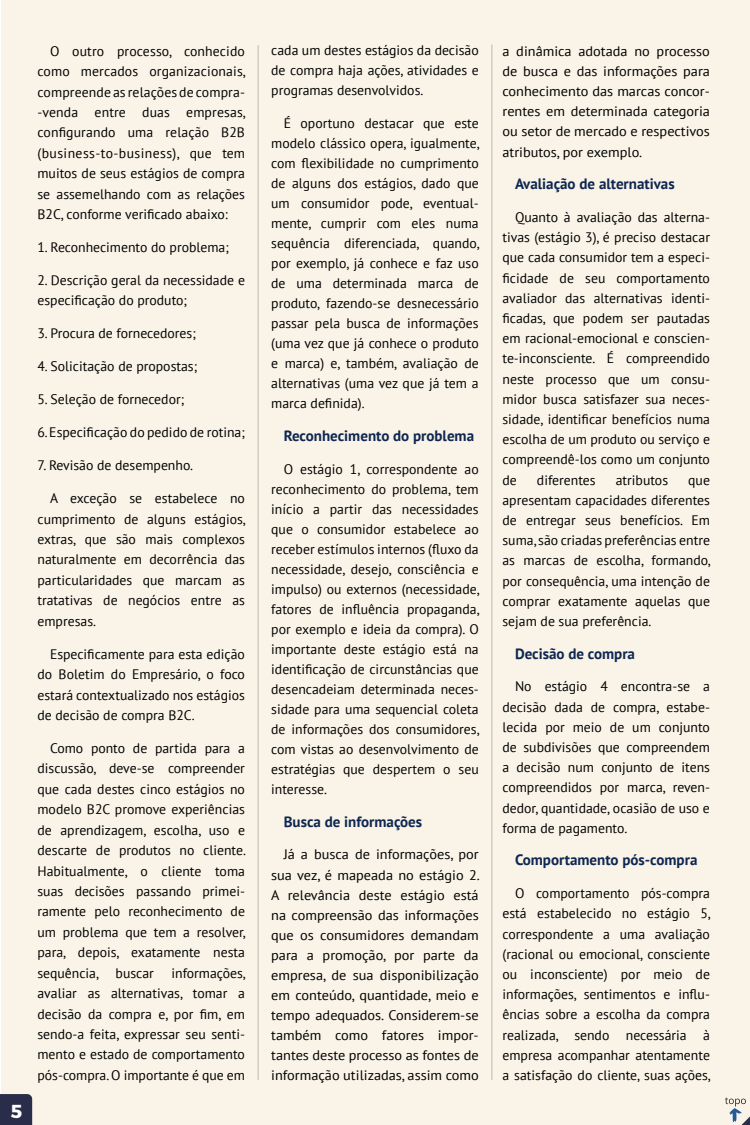
<style>
.page{position:relative;width:750px;height:1125px;background:#fff}
.page>*{position:absolute;margin:0;border:0;box-sizing:border-box;transform-origin:0 0}
.t1{font:700 18.75px "Montserrat";color:#fff}
.t2{font:700 15px "PT Sans";color:#0e2651}
.t3{font:13.75px/20.2px "PT Sans";color:#000;text-align:justify}
.t4{font:13.75px/20px "PT Sans";color:#000;text-align:justify;scale:1.04 1}
</style>
<div class="page">
<div style="left:1px;top:0;width:749px;height:1125px;background:#f9f4e7"></div>
<hr style="left:258px;top:45px;width:1px;height:1035px;background:#000">
<hr style="left:492px;top:45px;width:1px;height:1035px;background:#000">
<svg style="left:725px;top:1097px;width:25px;height:28px"></svg>
<svg style="left:0;top:1094px;width:32px;height:31px"></svg>
<h1 class="t1" style="left:11px;top:1096px;width:13px">5</h1>
<p class="t3" style="left:38px;top:40px;width:210px;text-indent:12px">O outro processo, conhecido como mercados organizacionais, compreende as relações de compra--venda entre duas empresas, configurando uma relação B2B (business-to-business), que tem muitos de seus estágios de compra se assemelhando com as relações B2C, conforme verificado abaixo:</p>
<p class="t3" style="left:38px;top:237px;width:193px">1. Reconhecimento do problema;</p>
<p class="t3" style="left:38px;top:270px;width:209px">2. Descrição geral da necessidade e especificação do produto;</p>
<p class="t3" style="left:38px;top:323px;width:160px">3. Procura de fornecedores;</p>
<p class="t3" style="left:38px;top:356px;width:161px">4. Solicitação de propostas;</p>
<p class="t3" style="left:38px;top:389px;width:148px">5. Seleção de fornecedor;</p>
<p class="t3" style="left:38px;top:422px;width:209px">6. Especificação do pedido de rotina;</p>
<p class="t3" style="left:38px;top:455px;width:157px">7. Revisão de desempenho.</p>
<p class="t3" style="left:38px;top:488px;width:210px;text-indent:12px">A exceção se estabelece no cumprimento de alguns estágios, extras, que são mais complexos naturalmente em decorrência das particularidades que marcam as tratativas de negócios entre as empresas.</p>
<p class="t3" style="left:38px;top:643px;width:209px;text-indent:12px">Especificamente para esta edição do Boletim do Empresário, o foco estará contextualizado nos estágios de decisão de compra B2C.</p>
<p class="t3" style="left:38px;top:738px;width:210px;text-indent:12px">Como ponto de partida para a discussão, deve-se compreender que cada destes cinco estágios no modelo B2C promove experiências de aprendizagem, escolha, uso e descarte de produtos no cliente.<br>Habitualmente, o cliente toma suas decisões passando primei&shy;ramente pelo reconhecimento de um problema que tem a resolver, para, depois, exatamente nesta sequência, buscar</p>
<p class="t3" style="left:38px;top:962px;width:210px;text-indent:134px">informações, avaliar as alternativas, tomar a decisão da compra e, por fim, em sendo-a feita, expressar seu senti&shy;mento e estado de comportamento pós-compra. O importante é que em</p>
<p class="t3" style="left:271px;top:40px;width:209px">cada um destes estágios da decisão de compra haja ações, atividades e programas desenvolvidos.</p>
<p class="t3" style="left:271px;top:113px;width:210px;text-indent:12px">É oportuno destacar que este modelo clássico opera, igualmente, com flexibilidade no cumprimento de alguns dos estágios, dado que um consumidor pode, eventual&shy;mente, cumprir com eles numa sequência diferenciada, quando, por exemplo, já conhece e faz uso de uma determinada marca de produto, fazendo-se desnecessário passar pela busca de informações (uma vez que já conhece o produto e marca) e, também, avaliação de alternativas (uma vez que já tem a marca definida).</p>
<p class="t2" style="left:284px;top:426px;width:192px">Reconhecimento do problema</p>
<p class="t3" style="left:271px;top:458px;width:210px;text-indent:12px">O estágio 1, correspondente ao reconhecimento do problema, tem início a partir das necessidades que o consumidor estabelece ao receber estímulos internos (fluxo da necessidade, desejo, consciência e impulso) ou externos (necessidade, fatores de influência propaganda, por exemplo e ideia da compra). O importante deste estágio está na identificação de circunstâncias que desencadeiam determinada neces&shy;sidade para uma sequencial coleta de informações dos consumidores, com vistas ao desenvolvimento de estratégias que despertem o seu interesse.</p>
<p class="t2" style="left:284px;top:812px;width:140px">Busca de informações</p>
<p class="t4" style="left:271px;top:844px;width:202px;text-indent:12px">Já a busca de informações, por sua vez, é mapeada no estágio 2.<br>A relevância deste estágio está na compreensão das informações que os consumidores demandam para a promoção, por parte da empresa, de sua disponibilização em conteúdo, quantidade, meio e tempo adequados. Considerem-se também como fatores impor&shy;tantes deste processo as fontes de informação utilizadas, assim como</p>
<p class="t4" style="left:502px;top:40px;width:201px">a dinâmica adotada no processo de busca e das informações para conhecimento das marcas concor&shy;rentes em determinada categoria ou setor de mercado e respectivos atributos, por exemplo.</p>
<p class="t2" style="left:515px;top:174px;width:161px">Avaliação de alternativas</p>
<p class="t3" style="left:503px;top:207px;width:209px;text-indent:12px">Quanto à avaliação das alterna&shy;tivas (estágio 3), é preciso destacar que cada consumidor tem a especi&shy;ficidade de seu comportamento avaliador das alternativas identi&shy;ficadas, que podem ser pautadas em racional-emocional e conscien&shy;te-inconsciente. É compreendido neste processo que um consu&shy;midor busca satisfazer sua neces&shy;sidade, identificar benefícios numa escolha de um produto ou serviço e compreendê-los como um conjunto de</p>
<p class="t3" style="left:537px;top:469px;width:60px">diferentes</p>
<p class="t3" style="left:616px;top:469px;width:54px">atributos</p>
<p class="t3" style="left:503px;top:469px;width:210px;text-indent:186px">que apresentam capacidades diferentes de entregar seus benefícios. Em suma, são criadas preferências entre as marcas de escolha, formando, por consequência, uma intenção de comprar exatamente aquelas que sejam de sua preferência.</p>
<p class="t2" style="left:515px;top:644px;width:122px">Decisão de compra</p>
<p class="t3" style="left:503px;top:676px;width:209px;text-indent:12px">No estágio 4 encontra-se a decisão dada de compra, estabe&shy;lecida por meio de um conjunto de subdivisões que compreendem a decisão num conjunto de itens compreendidos por marca, reven&shy;dedor, quantidade, ocasião de uso e forma de pagamento.</p>
<p class="t2" style="left:515px;top:850px;width:184px">Comportamento pós-compra</p>
<p class="t3" style="left:503px;top:883px;width:210px;text-indent:12px">O comportamento pós-compra está estabelecido no estágio 5, correspondente a uma avaliação (racional ou emocional, consciente ou inconsciente) por meio de informações, sentimentos e influ&shy;ências sobre a escolha da compra realizada, sendo necessária à empresa acompanhar atentamente a satisfação do cliente, suas ações,</p>
</div>
